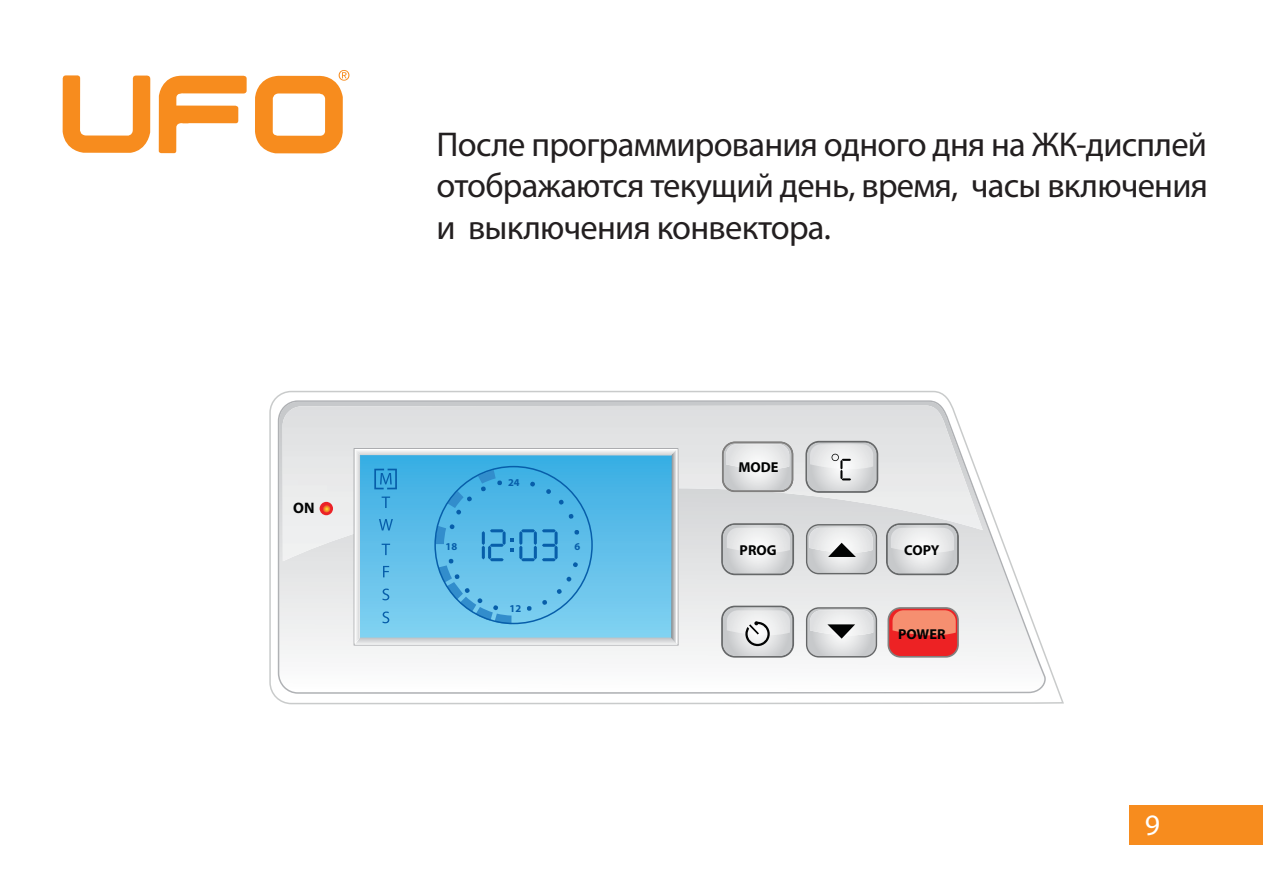
<style>
.page{position:relative;width:1263px;height:893px;background:#fff}
.page>*{position:absolute;margin:0;border:0;box-sizing:border-box;transform-origin:0 0}
.t1{font:34.5px/41.4px "Myriad Pro";letter-spacing:-.02em;color:#231f20;text-align:justify}
.t2{font:29.7px "Myriad Pro";color:#fff}
.t3{font:700 15.15px "Myriad Pro";color:#020303}
.t4{font:700 14.4px "Myriad Pro";color:#020303}
.t5{font:700 10.5px "Myriad Pro";color:#075eaa}
</style>
<div class="page">
<svg style="left:62px;top:75px;width:88px;height:78px"></svg>
<svg style="left:159px;top:75px;width:88px;height:78px"></svg>
<svg style="left:255px;top:70px;width:94px;height:83px"></svg>
<svg style="left:269px;top:391px;width:795px;height:313px"></svg>
<svg style="left:278px;top:400px;width:768px;height:294px;fill:#f5f6f6"></svg>
<img style="left:283px;top:406px;width:700px;height:155px">
<svg style="left:721px;top:523px;width:73px;height:52px"></svg>
<svg style="left:887px;top:607px;width:72px;height:51px;background:#e56256"></svg>
<svg style="left:886px;top:523px;width:73px;height:52px"></svg>
<svg style="left:722px;top:442px;width:71px;height:50px"></svg>
<svg style="left:805px;top:441px;width:73px;height:52px;background:#cfd0d1"></svg>
<svg style="left:806px;top:607px;width:71px;height:51px;background:#c9cacb"></svg>
<svg style="left:806px;top:524px;width:71px;height:50px;background:#c8cacb"></svg>
<svg style="left:355px;top:449px;width:323px;height:196px;background:#67bde5"></svg>
<svg style="left:721px;top:606px;width:73px;height:52px"></svg>
<svg style="left:320px;top:502px;width:13px;height:13px"></svg>
<svg style="left:322px;top:504px;width:8px;height:9px"></svg>
<div style="left:1129px;top:806px;width:134px;height:39px;background:#f78c1e"></div>
<p class="t3" style="left:293px;top:499px;width:23px">ON</p>
<p class="t1" style="left:436px;top:123px;width:773px">После программирования одного дня на ЖК-дисплей отображаются текущий день, время, часы включения и выключения конвектора.</p>
<p class="t5" style="left:508px;top:476px;width:13px">24</p>
<p class="t5" style="left:446px;top:540px;width:13px">18</p>
<p class="t5" style="left:574px;top:540px;width:7px">6</p>
<p class="t5" style="left:510px;top:602px;width:13px">12</p>
<p class="t4" style="left:738px;top:459px;width:42px">MODE</p>
<p class="t4" style="left:740px;top:542px;width:38px">PROG</p>
<p class="t4" style="left:904px;top:542px;width:37px">COPY</p>
<p class="t4" style="left:898px;top:625px;width:49px">POWER</p>
<p class="t2" style="left:1145px;top:807px;width:17px">9</p>
</div>
